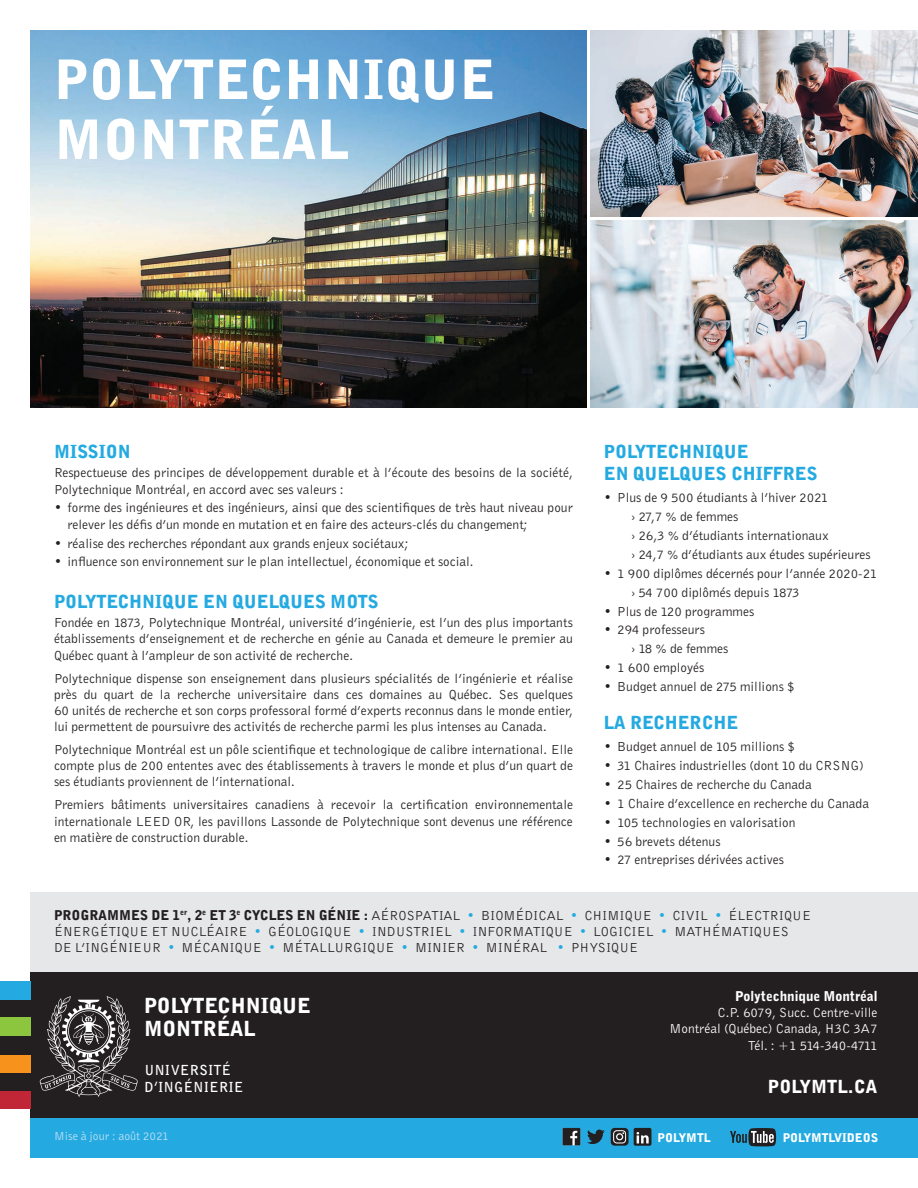
<style>
.page{position:relative;width:918px;height:1188px;background:#fff}
.page>*{position:absolute;margin:0;border:0;box-sizing:border-box;transform-origin:0 0}
.t1{font:900 54px/60px "Bell Gothic";letter-spacing:.01em;color:#fff}
.t2{font:900 20.7px/23.5px "Bell Gothic";color:#fff}
.t3{font:900 18px/21.6px "Bell Gothic";color:#24aae1}
.t4{font:900 18px "Bell Gothic";letter-spacing:.01em;color:#fff}
.t5{font:700 13.8px/16.6px "Bell Gothic";letter-spacing:.025em;color:#fff}
.t6{font:13.5px/16.2px "Bell Gothic";color:#231f20}
.t7{font:13.5px/16.2px "Bell Gothic";color:#fff;text-align:right}
.t8{font:900 13.5px "Bell Gothic";color:#fff}
.t9{font:900 12px "Bell Gothic";color:#fff}
.t10{font:12px "Bell Gothic";color:#c3e0f4}
.s1{font-weight:900}
.s2{color:#24aae1}
</style>
<div class="page">
<img style="left:30px;top:30px;width:556px;height:377px">
<div style="left:30px;top:892px;width:888px;height:80px;background:#e6e7e9"></div>
<div style="left:30px;top:1118px;width:888px;height:40px;background:#24aae1"></div>
<div style="left:30px;top:972px;width:888px;height:146px;background:#231f20"></div>
<div style="left:0;top:1090px;width:30px;height:18px;background:#c02636"></div>
<div style="left:0;top:1072px;width:30px;height:18px;background:#231f20"></div>
<div style="left:0;top:1054px;width:30px;height:18px;background:#f7931d"></div>
<div style="left:0;top:1036px;width:30px;height:18px;background:#231f20"></div>
<div style="left:0;top:1000px;width:30px;height:18px;background:#231f20"></div>
<div style="left:0;top:982px;width:30px;height:18px;background:#24aae1"></div>
<div style="left:0;top:1018px;width:30px;height:18px;background:#8bc63e"></div>
<svg style="left:40px;top:996px;width:98px;height:101px"></svg>
<svg style="left:563px;top:1128px;width:17px;height:17px"></svg>
<svg style="left:611px;top:1128px;width:18px;height:18px"></svg>
<svg style="left:634px;top:1128px;width:17px;height:18px"></svg>
<svg style="left:637px;top:1132px;width:12px;height:11px"></svg>
<svg style="left:587px;top:1130px;width:18px;height:14px"></svg>
<svg style="left:730px;top:1128px;width:46px;height:18px"></svg>
<img style="left:590px;top:30px;width:328px;height:187px">
<img style="left:590px;top:221px;width:328px;height:186px">
<h1 class="t1" style="left:54px;top:51px;width:443px">POLYTECHNIQUE<br>MONTRÉAL</h1>
<h3 class="t3" style="left:54px;top:442px;width:78px">MISSION</h3>
<p class="t6" style="left:54px;top:464px;width:520px">Respectueuse des principes de développement durable et à l’écoute des besoins de la société,<br>Polytechnique Montréal, en accord avec ses valeurs :</p>
<p class="t6" style="left:68px;top:500px;width:507px;text-indent:-14px">• forme des ingénieures et des ingénieurs, ainsi que des scientifiques de très haut niveau pour relever les défis d’un monde en mutation et en faire des acteurs-clés du changement;</p>
<p class="t6" style="left:54px;top:535px;width:356px">• réalise des recherches répondant aux grands enjeux sociétaux;</p>
<p class="t6" style="left:54px;top:554px;width:421px">• influence son environnement sur le plan intellectuel, économique et social.</p>
<h3 class="t3" style="left:54px;top:591px;width:326px">POLYTECHNIQUE EN QUELQUES MOTS</h3>
<p class="t6" style="left:54px;top:614px;width:521px;text-align:justify">Fondée en 1873, Polytechnique Montréal, université d’ingénierie, est l’un des plus importants établissements d’enseignement et de recherche en génie au Canada et demeure le premier au Québec quant à l’ampleur de son activité de recherche.</p>
<p class="t6" style="left:54px;top:670px;width:521px;text-align:justify">Polytechnique dispense son enseignement dans plusieurs spécialités de l’ingénierie et réalise près du quart de la recherche universitaire dans ces domaines au Québec. Ses quelques 60 unités de recherche et son corps professoral formé d’experts reconnus dans le monde entier, lui permettent de poursuivre des activités de recherche parmi les plus intenses au Canada.</p>
<p class="t6" style="left:54px;top:741px;width:521px;text-align:justify">Polytechnique Montréal est un pôle scientifique et technologique de calibre international. Elle compte plus de 200 ententes avec des établissements à travers le monde et plus d’un quart de ses étudiants proviennent de l’international.</p>
<p class="t6" style="left:54px;top:797px;width:521px;text-align:justify">Premiers bâtiments universitaires canadiens à recevoir la certification environnementale internationale LEED OR, les pavillons Lassonde de Polytechnique sont devenus une référence en matière de construction durable.</p>
<h3 class="t3" style="left:604px;top:442px;width:216px">POLYTECHNIQUE<br>EN QUELQUES CHIFFRES</h3>
<p class="t6" style="left:631px;top:488px;width:241px;line-height:18.9px;text-indent:-27px">• Plus de 9 500 étudiants à l’hiver 2021<br>› 27,7 % de femmes<br>› 26,3 % d’étudiants internationaux<br>› 24,7 % d’étudiants aux études supérieures</p>
<p class="t6" style="left:631px;top:564px;width:248px;line-height:18.9px;text-indent:-27px">• 1 900 diplômes décernés pour l’année 2020-21 › 54 700 diplômés depuis 1873</p>
<p class="t6" style="left:604px;top:603px;width:152px">• Plus de 120 programmes</p>
<p class="t6" style="left:631px;top:620px;width:99px;line-height:18.9px;text-indent:-27px">• 294 professeurs<br>› 18 % de femmes</p>
<p class="t6" style="left:604px;top:659px;width:102px">• 1 600 employés</p>
<p class="t6" style="left:604px;top:678px;width:192px">• Budget annuel de 275 millions $</p>
<h3 class="t3" style="left:604px;top:712px;width:136px">LA RECHERCHE</h3>
<p class="t6" style="left:604px;top:738px;width:193px">• Budget annuel de 105 millions $</p>
<p class="t6" style="left:604px;top:757px;width:262px">• 31 Chaires industrielles (dont 10 du CRSNG)</p>
<p class="t6" style="left:604px;top:776px;width:210px">• 25 Chaires de recherche du Canada</p>
<p class="t6" style="left:604px;top:795px;width:267px">• 1 Chaire d’excellence en recherche du Canada</p>
<p class="t6" style="left:604px;top:814px;width:193px">• 105 technologies en valorisation</p>
<p class="t6" style="left:604px;top:833px;width:118px">• 56 brevets détenus</p>
<p class="t6" style="left:604px;top:852px;width:182px">• 27 entreprises dérivées actives</p>
<p class="t6" style="left:54px;top:907px;width:759px"><span class="s1">PROGRAMMES DE 1</span><sup>er</sup><span class="s1">, 2</span><sup>e</sup> <span class="s1">ET 3</span><sup>e</sup> <span class="s1">CYCLES EN GÉNIE :</span> AÉROSPATIAL <span class="s2">•</span> BIOMÉDICAL <span class="s2">•</span> CHIMIQUE <span class="s2">•</span> CIVIL <span class="s2">•</span> ÉLECTRIQUE<br>ÉNERGÉTIQUE ET NUCLÉAIRE <span class="s2">•</span> GÉOLOGIQUE <span class="s2">•</span> INDUSTRIEL <span class="s2">•</span> INFORMATIQUE <span class="s2">•</span> LOGICIEL <span class="s2">•</span> MATHÉMATIQUES<br>DE L’INGÉNIEUR <span class="s2">•</span> MÉCANIQUE <span class="s2">•</span> MÉTALLURGIQUE <span class="s2">•</span> MINIER <span class="s2">•</span> MINÉRAL <span class="s2">•</span> PHYSIQUE</p>
<h2 class="t2" style="left:144px;top:994px;width:168px">POLYTECHNIQUE<br>MONTRÉAL</h2>
<p class="t5" style="left:131px;top:1062px;width:101px">UNIVERSITÉ<br>D’INGÉNIERIE</p>
<h2 class="t2" style="left:131px;top:994px;width:168px">POLYTECHNIQUE<br>MONTRÉAL</h2>
<p class="t5" style="left:144px;top:1062px;width:101px">UNIVERSITÉ<br>D’INGÉNIERIE</p>
<p class="t10" style="left:54px;top:1128px;width:116px">Mise à jour : août 2021</p>
<p class="t8" style="left:735px;top:987px;width:144px">Polytechnique Montréal</p>
<p class="t7" style="left:670px;top:1004px;width:209px">C.P. 6079, Succ. Centre-ville<br>Montréal (Québec) Canada, H3C 3A7<br>Tél. : +1 514-340-4711</p>
<h3 class="t4" style="left:768px;top:1075px;width:111px">POLYMTL.CA</h3>
<p class="t9" style="left:657px;top:1130px;width:55px">POLYMTL</p>
<p class="t9" style="left:783px;top:1130px;width:97px">POLYMTLVIDEOS</p>
</div>
